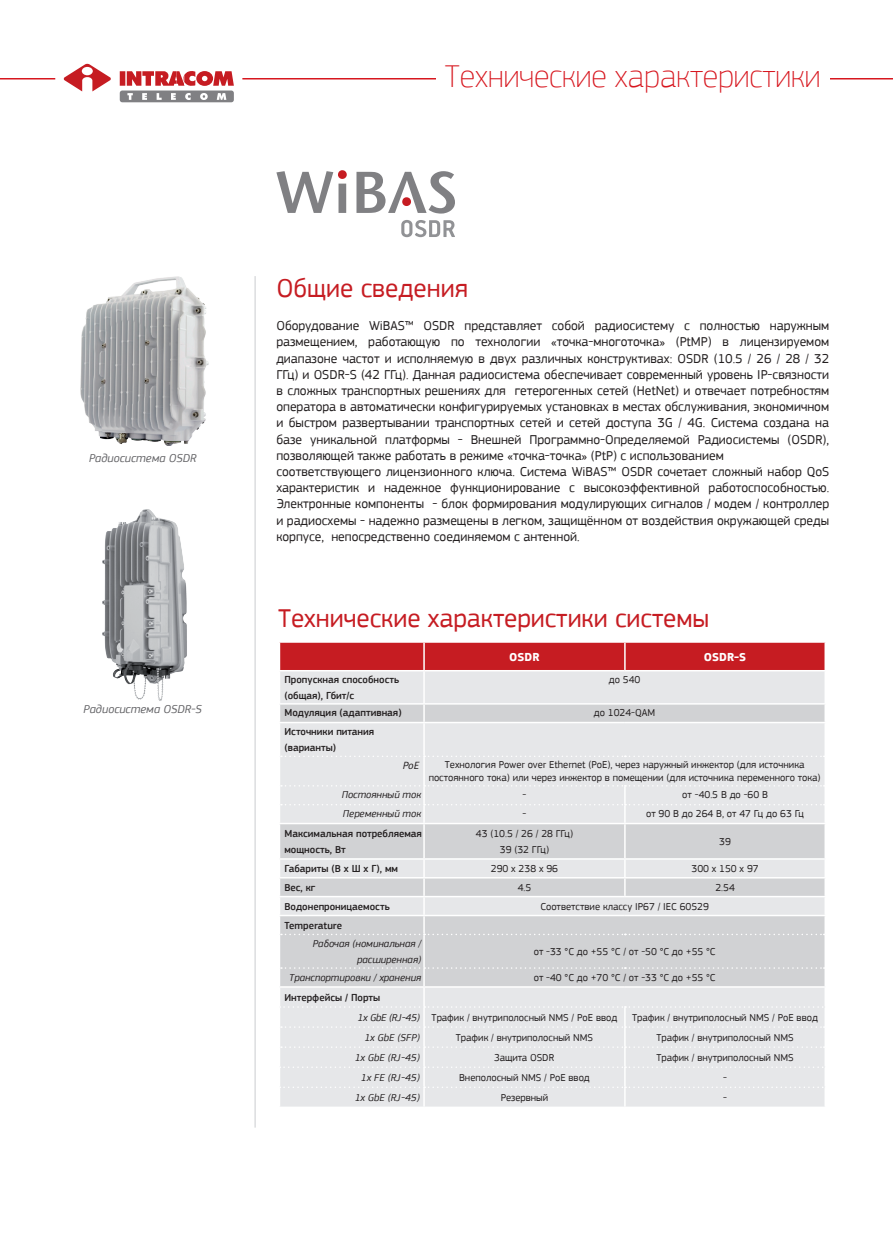
<style>
.page{position:relative;width:893px;height:1234px;background:#fff}
.page>*{position:absolute;margin:0;border:0;box-sizing:border-box;transform-origin:0 0}
.t1{font:100 33px "PF Square Sans Pro";color:#d7171f}
.t2{font:27px "PF Square Sans Pro";color:#c61c22}
.t3{font:13.5px/16.2px "PF Square Sans Pro";color:#231f20}
.t4{font:italic 12px "PF Square Sans Pro";color:#636366}
.t5{font:700 12px "PF Square Sans Pro";color:#fff}
.t6{font:10.5px/12.6px "PF Square Sans Pro";color:#231f20;text-align:center}
.t7{font:500 10.5px/16.5px "PF Square Sans Pro";color:#231f20}
.t8{font:italic 10.5px/16.5px "PF Square Sans Pro";color:#231f20;text-align:right}
.t9{font:italic 10.5px "Meta Normal";color:#231f20}
.s1{font-weight:500}
.s2{font-style:italic}
</style>
<div class="page">
<div style="left:280px;top:723px;width:544px;height:32px;background:#e6e7e9"></div>
<hr style="left:423px;top:723px;width:2px;height:32px;background:#fff">
<svg style="left:279px;top:642px;width:546px;height:80px"></svg>
<hr style="left:423px;top:642px;width:2px;height:27px;background:#fff">
<hr style="left:624px;top:642px;width:2px;height:27px;background:#fff">
<hr style="left:824px;top:642px;width:2px;height:27px;background:#fff">
<hr style="left:279px;top:669px;width:145px;height:2px;background:#fff">
<hr style="left:424px;top:669px;width:201px;height:2px;background:#fff">
<hr style="left:625px;top:669px;width:201px;height:2px;background:#fff">
<svg style="left:280px;top:755px;width:545px;height:351px"></svg>
<hr style="left:423px;top:934px;width:2px;height:33px;background:#fff">
<hr style="left:824px;top:934px;width:2px;height:33px;background:#fff">
<svg style="left:401px;top:220px;width:54px;height:17px"></svg>
<svg style="left:276px;top:170px;width:179px;height:43px"></svg>
<img style="left:81px;top:276px;width:127px;height:169px">
<img style="left:102px;top:509px;width:45px;height:183px">
<hr style="left:254px;top:276px;width:2px;height:851px;background:#dcdddf">
<hr style="left:242px;top:78px;width:651px;height:1px;background:#d7171f">
<svg style="left:64px;top:64px;width:170px;height:38px"></svg>
<hr style="left:0;top:78px;width:55px;height:1px;background:#d7171f">
<div style="left:436px;top:63px;width:393px;height:24px;background:#fff"></div>
<p class="t4" style="left:89px;top:451px;width:109px">Радиосистема OSDR</p>
<p class="t4" style="left:84px;top:702px;width:120px">Радиосистема OSDR-S</p>
<h1 class="t1" style="left:445px;top:57px;width:377px">Технические характеристики</h1>
<h2 class="t2" style="left:276px;top:272px;width:193px">Общие сведения</h2>
<p class="t3" style="left:276px;top:317px;width:554px">Оборудование WiBAS™ OSDR представляет собой радиосистему с полностью наружным размещением, работающую по технологии «точка-многоточка» (PtMP) в лицензируемом диапазоне частот и исполняемую в двух различных конструктивах: OSDR (10.5 / 26 / 28 / 32<br>ГГц) и OSDR-S (42 ГГц). Данная радиосистема обеспечивает современный уровень IP-связности в сложных транспортных решениях для гетерогенных сетей (HetNet) и отвечает потребностям оператора в автоматически конфигурируемых установках в местах обслуживания, экономичном и быстром развертывании транспортных сетей и сетей доступа 3G / 4G. Система создана на базе уникальной платформы - Внешней Программно-Определяемой Радиосистемы (OSDR), позволяющей также работать в режиме «точка-точка» (PtP) с использованием соответствующего лицензионного ключа. Система WiBAS™ OSDR сочетает сложный набор QoS характеристик и надежное функционирование с высокоэффективной работоспособностью.<br>Электронные компоненты - блок формирования модулирующих сигналов / модем / контроллер и радиосхемы - надежно размещены в легком, защищённом от воздействия окружающей среды корпусе, непосредственно соединяемом с антенной.</p>
<h2 class="t2" style="left:278px;top:602px;width:433px">Технические характеристики системы</h2>
<p class="t5" style="left:509px;top:649px;width:32px">OSDR</p>
<p class="t5" style="left:704px;top:649px;width:44px">OSDR-S</p>
<p class="t7" style="left:284px;top:671px;width:116px">Пропускная способность (общая), Гбит/с</p>
<p class="t6" style="left:609px;top:673px;width:33px">до 540</p>
<p class="t7" style="left:284px;top:704px;width:119px">Модуляция (адаптивная)</p>
<p class="t6" style="left:594px;top:706px;width:63px">до 1024-QAM</p>
<p class="t7" style="left:284px;top:723px;width:91px">Источники питания (варианты)</p>
<p class="t9" style="left:403px;top:759px;width:18px">PoE</p>
<p class="t6" style="left:429px;top:758px;width:393px">Технология Power over Ethernet (PoE), через наружный инжектор (для источника постоянного тока) или через инжектор в помещении (для источника переменного тока)</p>
<p class="t8" style="left:342px;top:786px;width:81px">Постоянный ток</p>
<p class="t6" style="left:523px;top:788px;width:5px">-</p>
<p class="t6" style="left:682px;top:788px;width:87px">от -40.5 В до -60 В</p>
<p class="t8" style="left:343px;top:805px;width:80px">Переменный ток</p>
<p class="t6" style="left:523px;top:807px;width:5px">-</p>
<p class="t6" style="left:646px;top:807px;width:159px">от 90 В до 264 В, от 47 Гц до 63 Гц</p>
<p class="t7" style="left:284px;top:825px;width:139px">Максимальная потребляемая мощность, Вт</p>
<p class="t6" style="left:476px;top:825px;width:99px;line-height:16.5px">43 (10.5 / 26 / 28 ГГц)<br>39 (32 ГГц)</p>
<p class="t6" style="left:719px;top:835px;width:13px">39</p>
<p class="t7" style="left:284px;top:860px;width:115px">Габариты (В х Ш х Г), мм</p>
<p class="t6" style="left:491px;top:862px;width:69px">290 x 238 x 96</p>
<p class="t6" style="left:691px;top:862px;width:69px">300 x 150 x 97</p>
<p class="t7" style="left:284px;top:879px;width:33px">Вес, кг</p>
<p class="t6" style="left:518px;top:881px;width:15px">4.5</p>
<p class="t6" style="left:715px;top:881px;width:21px">2.54</p>
<p class="t7" style="left:284px;top:898px;width:107px">Водонепроницаемость</p>
<p class="t6" style="left:540px;top:900px;width:170px">Соответствие классу IP67 / IEC 60529</p>
<p class="t7" style="left:284px;top:917px;width:59px">Temperature</p>
<p class="t8" style="left:313px;top:935px;width:110px">Рабочая (номинальная / расширенная)</p>
<p class="t6" style="left:534px;top:945px;width:183px">от -33 °C до +55 °C / от -50 °C до +55 °C</p>
<p class="t8" style="left:289px;top:969px;width:133px">Транспортировки / хранения</p>
<p class="t6" style="left:534px;top:971px;width:183px">от -40 °C до +70 °C / от -33 °C до +55 °C</p>
<p class="t6" style="left:357px;top:987px;width:261px;line-height:20.1px;text-align:left;text-indent:-73px"><span class="s1">Интерфейсы / Порты<br></span><span class="s2">1x GbE (RJ-45)</span> Трафик / внутриполосный NMS / PoE ввод</p>
<p class="t6" style="left:632px;top:1011px;width:187px">Трафик / внутриполосный NMS / PoE ввод</p>
<p class="t8" style="left:364px;top:1029px;width:57px">1x GbE (SFP)</p>
<p class="t6" style="left:456px;top:1031px;width:139px">Трафик / внутриполосный NMS</p>
<p class="t6" style="left:656px;top:1031px;width:139px">Трафик / внутриполосный NMS</p>
<p class="t8" style="left:355px;top:1049px;width:67px">1x GbE (RJ-45)</p>
<p class="t6" style="left:495px;top:1051px;width:61px">Защита OSDR</p>
<p class="t6" style="left:656px;top:1051px;width:139px">Трафик / внутриполосный NMS</p>
<p class="t8" style="left:361px;top:1069px;width:60px">1x FE (RJ-45)</p>
<p class="t6" style="left:459px;top:1071px;width:132px">Внеполосный NMS / PoE ввод</p>
<p class="t6" style="left:723px;top:1071px;width:5px">-</p>
<p class="t8" style="left:355px;top:1089px;width:67px">1x GbE (RJ-45)</p>
<p class="t6" style="left:501px;top:1091px;width:49px">Резервный</p>
<p class="t6" style="left:723px;top:1091px;width:5px">-</p>
</div>
